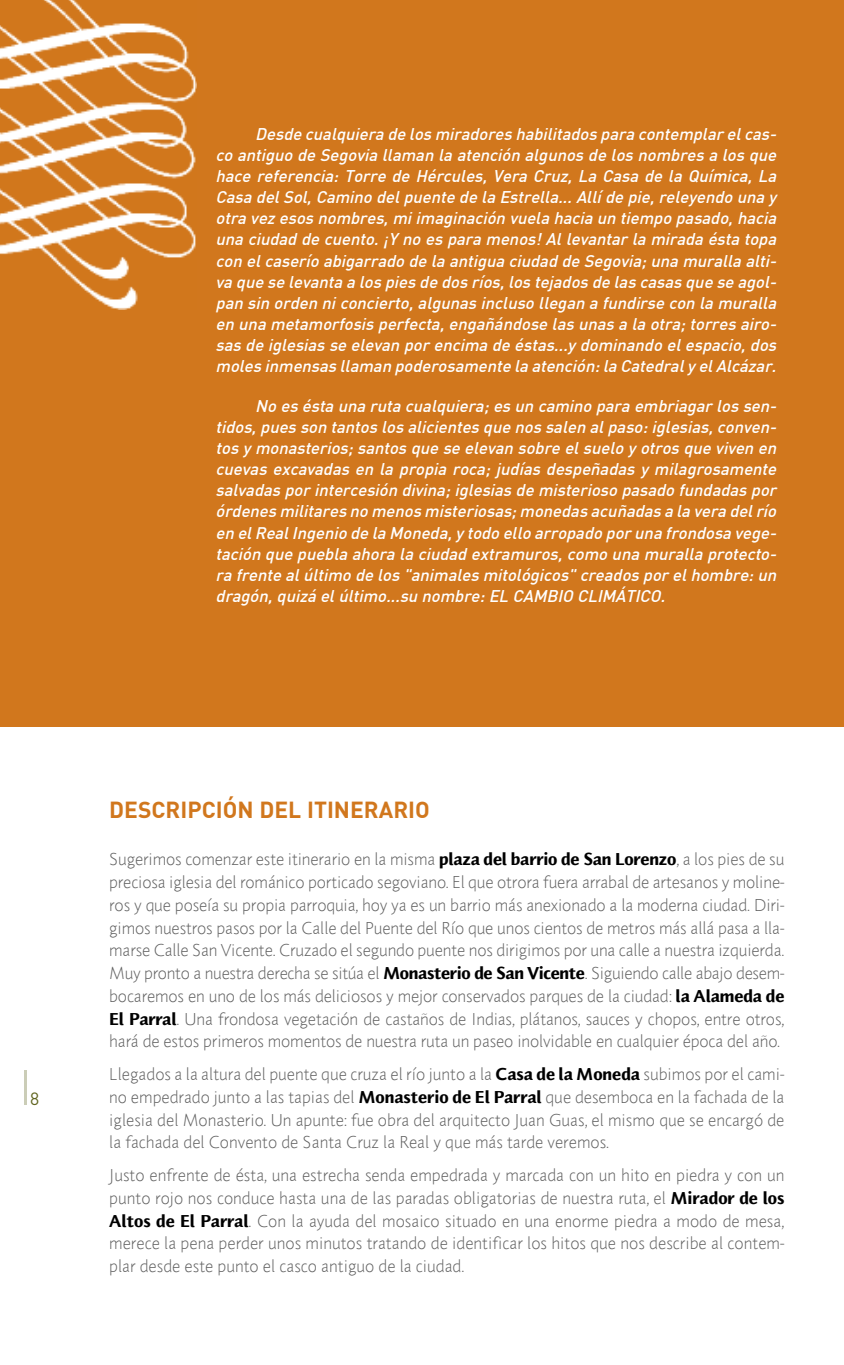
<style>
.page{position:relative;width:844px;height:1365px;background:#fff}
.page>*{position:absolute;margin:0;border:0;box-sizing:border-box;transform-origin:0 0}
.t1{font:700 22.75px "DIN";color:#d1771d}
.t2{font:17.5px "DIN";color:#616520}
.t3{font:16.62px/22.8px "Pragma ND Light";letter-spacing:-.01em;color:#5f5f5f;text-align:justify}
.t4{font:italic 500 16.62px/21px "DIN";color:#fff;text-align:justify}
.s1{font-family:"Pragma ND Heavy";color:#000}
</style>
<div class="page">
<div style="left:0;top:0;width:843px;height:727px;background:#d1771d"></div>
<hr style="left:24px;top:1070px;width:3px;height:35px;background:#cbcdb7">
<img style="left:0;top:0;width:196px;height:309px">
<p class="t4" style="left:215px;top:123px;width:566px;text-indent:40px">Desde cualquiera de los miradores habilitados para contemplar el cas&shy;co antiguo de Segovia llaman la atención algunos de los nombres a los que hace referencia: Torre de Hércules, Vera Cruz, La Casa de la Química, La Casa del Sol, Camino del puente de la Estrella... Allí de pie, releyendo una y otra vez esos nombres, mi imaginación vuela hacia un tiempo pasado, hacia una ciudad de cuento. ¡Y no es para menos! Al levantar la mirada ésta topa con el caserío abigarrado de la antigua ciudad de Segovia; una muralla alti&shy;va que se levanta a los pies de dos ríos, los tejados de las casas que se agol&shy;pan sin orden ni concierto, algunas incluso llegan a fundirse con la muralla en una metamorfosis perfecta, engañándose las unas a la otra; torres airo&shy;sas de iglesias se elevan por encima de éstas...y dominando el espacio, dos moles inmensas llaman poderosamente la atención: la Catedral y el Alcázar.</p>
<p class="t4" style="left:215px;top:395px;width:566px;text-indent:40px">no es ésta una ruta cualquiera; es un camino para embriagar los sen&shy;tidos, pues son tantos los alicientes que nos salen al paso: iglesias, conven&shy;tos y monasterios; santos que se elevan sobre el suelo y otros que viven en cuevas excavadas en la propia roca; judías despeñadas y milagrosamente salvadas por intercesión divina; iglesias de misterioso pasado fundadas por órdenes militares no menos misteriosas; monedas acuñadas a la vera del río en el Real Ingenio de la Moneda, y todo ello arropado por una frondosa vege&shy;tación que puebla ahora la ciudad extramuros, como una muralla protecto&shy;ra frente al último de los "animales mitológicos" creados por el hombre: un dragón, quizá el último...su nombre: EL CAMBIO CLIMÁTICO.</p>
<p class="t2" style="left:30px;top:1087px;width:11px">8</p>
<h1 class="t1" style="left:109px;top:794px;width:322px">DESCRIPCIÓN DEL ITINERARIO</h1>
<p class="t3" style="left:109px;top:849px;width:676px">sugerimos comenzar este itinerario en la misma <span class="s1">plaza del barrio de San Lorenzo</span>, a los pies de su preciosa iglesia del románico porticado segoviano. el que otrora fuera arrabal de artesanos y moline&shy;ros y que poseía su propia parroquia, hoy ya es un barrio más anexionado a la moderna ciudad. diri&shy;gimos nuestros pasos por la calle del puente del río que unos cientos de metros más allá pasa a lla&shy;marse calle san vicente. cruzado el segundo puente nos dirigimos por una calle a nuestra izquierda. muy pronto a nuestra derecha se sitúa el <span class="s1">Monasterio de San Vicente</span>. siguiendo calle abajo desem&shy;bocaremos en uno de los más deliciosos y mejor conservados parques de la ciudad: <span class="s1">la Alameda de El Parral</span>. una frondosa vegetación de castaños de indias, plátanos, sauces y chopos, entre otros, hará de estos primeros momentos de nuestra ruta un paseo inolvidable en cualquier época del año.</p>
<p class="t3" style="left:109px;top:1064px;width:676px">llegados a la altura del puente que cruza el río junto a la <span class="s1">Casa de la Moneda</span> subimos por el cami&shy;no empedrado junto a las tapias del <span class="s1">Monasterio de El Parral</span> que desemboca en la fachada de la iglesia del monasterio. un apunte: fue obra del arquitecto juan guas, el mismo que se encargó de la fachada del convento de santa cruz la real y que más tarde veremos.</p>
<p class="t3" style="left:109px;top:1164px;width:676px">justo enfrente de ésta, una estrecha senda empedrada y marcada con un hito en piedra y con un punto rojo nos conduce hasta una de las paradas obligatorias de nuestra ruta, el <span class="s1">Mirador de los Altos de El Parral</span>. con la ayuda del mosaico situado en una enorme piedra a modo de mesa, merece la pena perder unos minutos tratando de identificar los hitos que nos describe al contem&shy;plar desde este punto el casco antiguo de la ciudad.</p>
</div>
